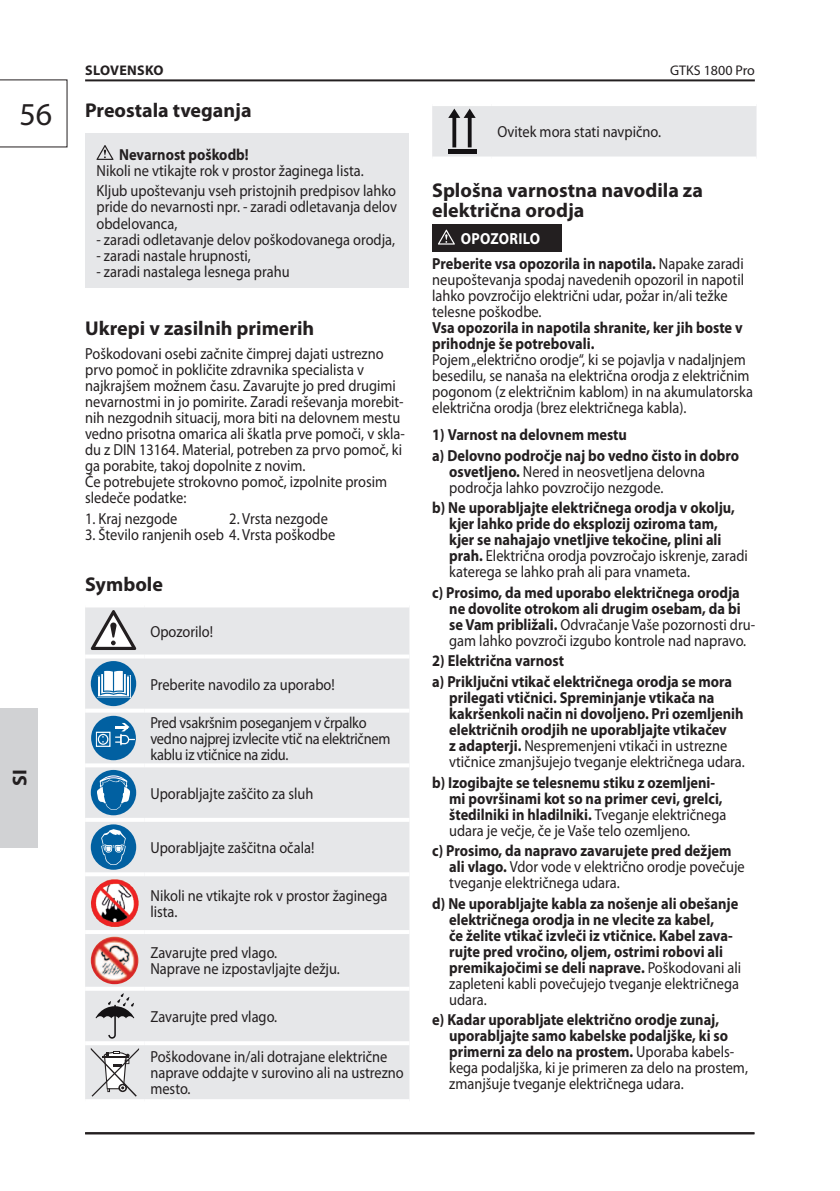
<style>
.page{position:relative;width:840px;height:1191px;background:#fff}
.page>*{position:absolute;margin:0;border:0;box-sizing:border-box;transform-origin:0 0}
.t1{font:32px "Myriad Pro";color:#231f20}
.t2{font:700 20px/20px "Myriad Pro";color:#231f20}
.t3{font:16px/16px "Myriad Pro";color:#231f20;scale:.9 1}
.t4{font:700 16px/16px "Myriad Pro";color:#231f20;scale:.9 1}
.t5{font:16px/16px "Myriad Pro";letter-spacing:-.02em;color:#231f20;scale:.9 1}
.t6{font:700 16px "Myriad Pro";color:#fff;scale:.9 1}
.t7{font:14px "Myriad Pro";color:#231f20}
.t8{font:700 14px "Myriad Pro";color:#231f20}
.s1{color:#fff}
.s2{font-weight:400}
.s3{font-weight:700}
</style>
<div class="page">
<hr style="left:85px;top:1132px;width:669px;height:2px;background:#231f20">
<hr style="left:85px;top:79px;width:669px;height:2px;background:#231f20">
<svg style="left:0;top:79px;width:68px;height:69px"></svg>
<div style="left:0;top:708px;width:38px;height:138px;background:#d1d2d4"></div>
<div style="left:85px;top:134px;width:323px;height:154px;background:#e6e7e9"></div>
<svg style="left:96px;top:145px;width:17px;height:15px"></svg>
<div style="left:85px;top:607px;width:324px;height:492px;background:#e6e7e9"></div>
<svg style="left:85px;top:654px;width:60px;height:4px"></svg>
<svg style="left:145px;top:654px;width:264px;height:4px"></svg>
<svg style="left:85px;top:708px;width:60px;height:4px"></svg>
<svg style="left:145px;top:708px;width:264px;height:4px"></svg>
<hr style="left:85px;top:763px;width:60px;height:4px;background:#fff">
<hr style="left:145px;top:763px;width:264px;height:4px;background:#fff">
<hr style="left:85px;top:818px;width:60px;height:4px;background:#fff">
<hr style="left:145px;top:818px;width:264px;height:4px;background:#fff">
<hr style="left:85px;top:872px;width:60px;height:4px;background:#fff">
<hr style="left:145px;top:872px;width:264px;height:4px;background:#fff">
<hr style="left:85px;top:930px;width:60px;height:4px;background:#fff">
<hr style="left:145px;top:930px;width:264px;height:4px;background:#fff">
<svg style="left:85px;top:986px;width:60px;height:4px"></svg>
<svg style="left:145px;top:986px;width:264px;height:4px"></svg>
<hr style="left:85px;top:1041px;width:60px;height:4px;background:#fff">
<hr style="left:145px;top:1041px;width:264px;height:4px;background:#fff">
<svg style="left:90px;top:610px;width:46px;height:40px"></svg>
<div style="left:91px;top:661px;width:45px;height:45px;background:#0160a1;border-radius:50%"></div>
<svg style="left:97px;top:670px;width:33px;height:27px"></svg>
<div style="left:91px;top:716px;width:45px;height:44px;background:#0160a1;border-radius:50%"></div>
<div style="left:96px;top:731px;width:14px;height:16px;border:1px solid #fff"></div>
<div style="left:98px;top:734px;width:10px;height:11px;border:1px solid #fff;border-radius:50%"></div>
<svg style="left:115px;top:722px;width:20px;height:23px"></svg>
<div style="left:91px;top:770px;width:45px;height:45px;background:#0160a1;border-radius:50%"></div>
<svg style="left:97px;top:775px;width:34px;height:35px"></svg>
<div style="left:91px;top:824px;width:45px;height:45px;background:#0160a1;border-radius:50%"></div>
<svg style="left:101px;top:829px;width:25px;height:36px"></svg>
<img style="left:91px;top:879px;width:48px;height:48px">
<img style="left:91px;top:936px;width:47px;height:48px;border-radius:24px">
<svg style="left:95px;top:993px;width:39px;height:46px;background:#bbbbbd"></svg>
<svg style="left:91px;top:1047px;width:48px;height:49px"></svg>
<div style="left:432px;top:106px;width:324px;height:51px;background:#e6e7e9"></div>
<hr style="left:447px;top:150px;width:29px;height:4px;background:#141214">
<div style="left:432px;top:224px;width:129px;height:27px;background:#231f20"></div>
<svg style="left:438px;top:230px;width:17px;height:15px"></svg>
<h1 class="t1" style="left:19px;top:95px;width:34px">56</h1>
<p class="t2" style="left:9px;top:785px;width:18px;rotate:-90deg">SI</p>
<p class="t8" style="left:85px;top:61px;width:17px">Slove</p>
<p class="t8" style="left:127px;top:61px;width:20px">nsko</p>
<p class="t2" style="left:85px;top:100px;width:168px">Preostala tveganja</p>
<p class="t4" style="left:119px;top:146px;width:145px">Nevarnost poškodb!</p>
<p class="t3" style="left:96px;top:160px;width:334px;line-height:20.6px">Nikoli ne vtikajte rok v prostor žaginega lista.<br>Kljub upoštevanju vseh pristojnih predpisov lahko</p>
<p class="t3" style="left:96px;top:199px;width:335px">pride do nevarnosti npr. - zaradi odletavanja delov obdelovanca,</p>
<p class="t3" style="left:96px;top:231px;width:333px">- zaradi odletavanje delov poškodovanega orodja,</p>
<p class="t3" style="left:96px;top:247px;width:173px">- zaradi nastale hrupnosti,</p>
<p class="t3" style="left:96px;top:263px;width:216px">- zaradi nastalega lesnega prahu</p>
<p class="t2" style="left:85px;top:317px;width:230px">Ukrepi v zasilnih primerih</p>
<p class="t3" style="left:85px;top:345px;width:356px">Poškodovani osebi začnite čimprej dajati ustrezno prvo pomoč in pokličite zdravnika specialista v najkrajšem možnem času. Zavarujte jo pred drugimi nevarnostmi in jo pomirite. Zaradi reševanja morebit&shy;nih nezgodnih situacij, mora biti na delovnem mestu vedno prisotna omarica ali škatla prve pomoči, v skla&shy;du z DIN 13164. Material, potreben za prvo pomoč, ki ga porabite, takoj dopolnite z novim.<br>Če potrebujete strokovno pomoč, izpolnite prosim sledeče podatke:</p>
<p class="t3" style="left:85px;top:510px;width:104px">1. Kraj nezgode</p>
<p class="t3" style="left:229px;top:510px;width:111px">2. Vrsta nezgode</p>
<p class="t3" style="left:85px;top:526px;width:279px">3. Število ranjenih oseb 4. Vrsta poškodbe</p>
<p class="t2" style="left:85px;top:573px;width:79px">Symbole</p>
<p class="t3" style="left:150px;top:623px;width:71px">Opozorilo!</p>
<p class="t3" style="left:150px;top:676px;width:206px">Preberite navodilo za uporabo!</p>
<p class="t5" style="left:150px;top:714px;width:268px">Pred vsakršnim poseganjem v črpalko vedno najprej izvlecite vtič na električnem kablu iz vtičnice na zidu.</p>
<p class="t3" style="left:150px;top:785px;width:183px">Uporabljajte zaščito za sluh</p>
<p class="t3" style="left:150px;top:839px;width:183px">Uporabljajte zaščitna očala!</p>
<p class="t3" style="left:150px;top:887px;width:265px">Nikoli ne vtikajte rok v prostor žaginega lista.</p>
<p class="t3" style="left:150px;top:944px;width:212px">Zavarujte pred vlago.<br>Naprave ne izpostavljajte dežju.</p>
<p class="t3" style="left:150px;top:1008px;width:142px">Zavarujte pred vlago.</p>
<p class="t3" style="left:150px;top:1048px;width:283px">Poškodovane in/ali dotrajane električne naprave oddajte v surovino ali na ustrezno mesto.</p>
<p class="t7" style="left:670px;top:61px;width:86px">GTKS 1800 Pro</p>
<p class="t3" style="left:497px;top:124px;width:183px">Ovitek mora stati navpično.</p>
<p class="t2" style="left:432px;top:179px;width:272px">Splošna varnostna navodila za električna orodja</p>
<p class="t6" style="left:460px;top:228px;width:23px">Opozo</p>
<p class="t4" style="left:432px;top:226px;width:347px;line-height:24.6px;text-indent:77px"><span class="s1">rilo<br></span>Preberite vsa opozorila in napotila. <span class="s2">Napake zaradi</span></p>
<p class="t3" style="left:432px;top:271px;width:348px">neupoštevanja spodaj navedenih opozoril in napotil lahko povzročijo električni udar, požar in/ali težke telesne poškodbe.</p>
<p class="t4" style="left:432px;top:319px;width:346px">Vsa opozorila in napotila shranite, ker jih boste v prihodnje še potrebovali.</p>
<p class="t3" style="left:432px;top:351px;width:358px">Pojem „električno orodje“, ki se pojavlja v nadaljnjem besedilu, se nanaša na električna orodja z električnim pogonom (z električnim kablom) in na akumulatorska električna orodja (brez električnega kabla).</p>
<p class="t4" style="left:432px;top:424px;width:342px;line-height:20.6px">1) Varnost na delovnem mestu<br>a) Delovno področje naj bo vedno čisto in dobro</p>
<p class="t3" style="left:449px;top:463px;width:286px"><span class="s3">osvetljeno.</span> Nered in neosvetljena delovna področja lahko povzročijo nezgode.</p>
<p class="t4" style="left:449px;top:499px;width:333px;text-indent:-17px">b) Ne uporabljajte električnega orodja v okolju, kjer lahko pride do eksplozij oziroma tam,<br>kjer se nahajajo vnetljive tekočine, plini ali prah. <span class="s2">Električna orodja povzročajo iskrenje, zaradi katerega se lahko prah ali para vnameta.</span></p>
<p class="t4" style="left:449px;top:584px;width:341px;text-indent:-17px">c) Prosimo, da med uporabo električnega orodja ne dovolite otrokom ali drugim osebam, da bi se Vam približali. <span class="s2">Odvračanje Vaše pozornosti dru&shy;gam lahko povzroči izgubo kontrole nad napravo.</span></p>
<p class="t4" style="left:432px;top:650px;width:334px;line-height:20.6px">2) Električna varnost<br>a) Priključni vtikač električnega orodja se mora</p>
<p class="t4" style="left:449px;top:689px;width:330px">prilegati vtičnici. Spreminjanje vtikača na kakršenkoli način ni dovoljeno. Pri ozemljenih električnih orodjih ne uporabljajte vtikačev<br>z adapterji. <span class="s2">Nespremenjeni vtikači in ustrezne vtičnice zmanjšujejo tveganje električnega udara.</span></p>
<p class="t4" style="left:449px;top:773px;width:309px;text-indent:-17px">b) Izogibajte se telesnemu stiku z ozemljeni&shy;mi površinami kot so na primer cevi, grelci, štedilniki in hladilniki. <span class="s2">Tveganje električnega udara je večje, če je Vaše telo ozemljeno.</span></p>
<p class="t3" style="left:449px;top:842px;width:329px;text-indent:-17px"><span class="s3">c) Prosimo, da napravo zavarujete pred dežjem ali vlago.</span> Vdor vode v električno orodje povečuje tveganje električnega udara.</p>
<p class="t4" style="left:449px;top:894px;width:326px;text-indent:-17px">d) Ne uporabljajte kabla za nošenje ali obešanje električnega orodja in ne vlecite za kabel,<br>če želite vtikač izvleči iz vtičnice. Kabel zava&shy;rujte pred vročino, oljem, ostrimi robovi ali premikajočimi se deli naprave. <span class="s2">Poškodovani ali zapleteni kabli povečujejo tveganje električnega udara.</span></p>
<p class="t4" style="left:449px;top:1011px;width:333px;text-indent:-17px">e) Kadar uporabljate električno orodje zunaj, uporabljajte samo kabelske podaljške, ki so primerni za delo na prostem. <span class="s2">Uporaba kabels&shy;kega podaljška, ki je primeren za delo na prostem, zmanjšuje tveganje električnega udara.</span></p>
</div>
